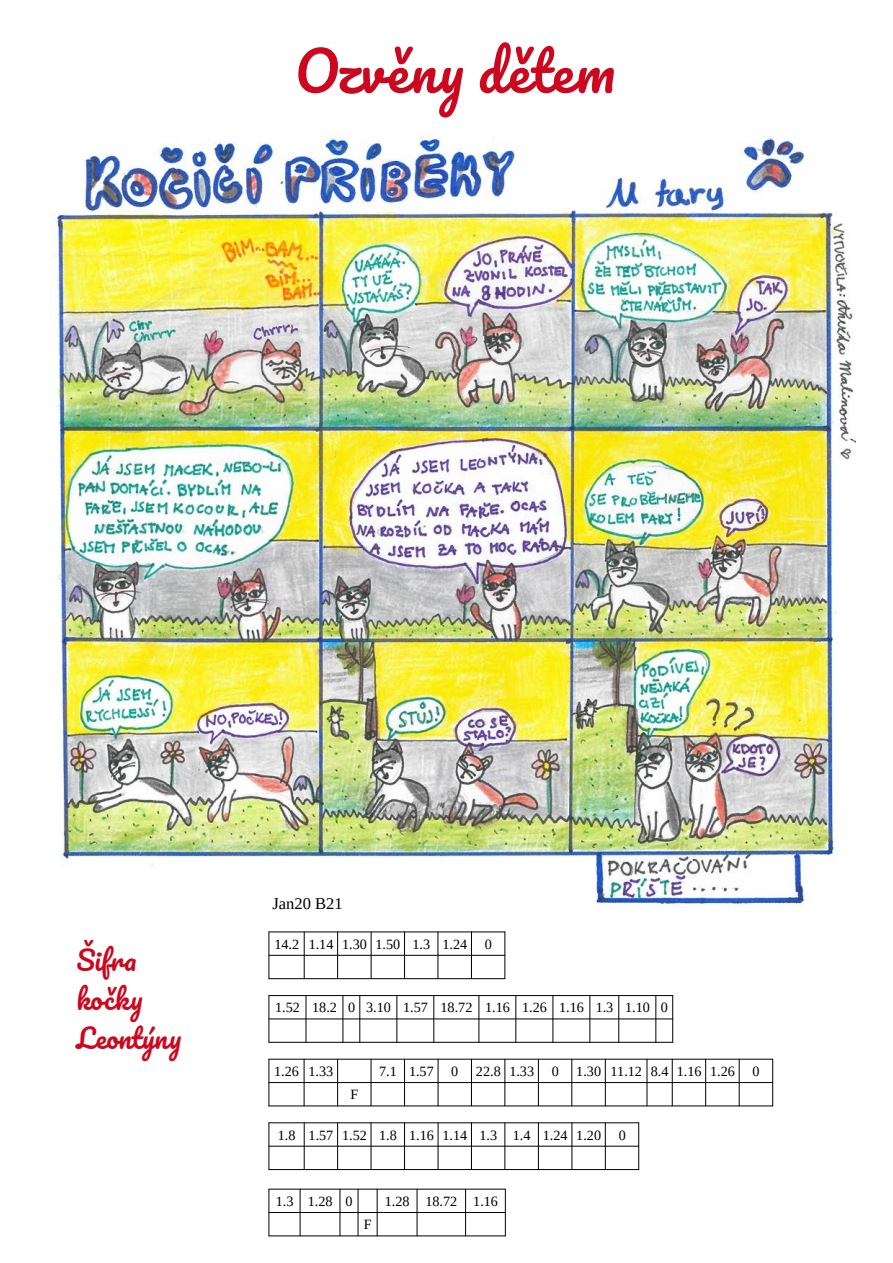
<style>
.page{position:relative;width:893px;height:1263px;background:#fff}
.page>*{position:absolute;margin:0;border:0;box-sizing:border-box;transform-origin:0 0}
.Zaklad{font:54px "Pacifico";letter-spacing:.035em;color:#cd071e}
.Zaklad-2{font:27px "Pacifico";color:#cd071e}
.t1{font:16.5px "Liberation Serif";color:#000}
.t2{font:14.1px "Liberation Serif";color:#000}
</style>
<div class="page">
<img style="left:54px;top:136px;width:802px;height:770px">
<hr style="left:269px;top:932px;width:236px;height:1px;background:#000">
<hr style="left:269px;top:955px;width:236px;height:1px;background:#000">
<hr style="left:269px;top:978px;width:236px;height:1px;background:#000">
<hr style="left:269px;top:932px;width:1px;height:47px;background:#000">
<hr style="left:304px;top:932px;width:1px;height:47px;background:#000">
<hr style="left:337px;top:932px;width:1px;height:47px;background:#000">
<hr style="left:371px;top:932px;width:1px;height:47px;background:#000">
<hr style="left:404px;top:932px;width:1px;height:47px;background:#000">
<hr style="left:438px;top:932px;width:1px;height:47px;background:#000">
<hr style="left:471px;top:932px;width:1px;height:47px;background:#000">
<hr style="left:505px;top:932px;width:1px;height:47px;background:#000">
<hr style="left:269px;top:995px;width:404px;height:1px;background:#000">
<hr style="left:269px;top:1019px;width:404px;height:1px;background:#000">
<hr style="left:269px;top:1042px;width:404px;height:1px;background:#000">
<hr style="left:269px;top:995px;width:1px;height:47px;background:#000">
<hr style="left:306px;top:995px;width:1px;height:47px;background:#000">
<hr style="left:343px;top:995px;width:1px;height:47px;background:#000">
<hr style="left:359px;top:995px;width:1px;height:47px;background:#000">
<hr style="left:397px;top:995px;width:1px;height:47px;background:#000">
<hr style="left:433px;top:995px;width:1px;height:47px;background:#000">
<hr style="left:479px;top:995px;width:1px;height:47px;background:#000">
<hr style="left:516px;top:995px;width:1px;height:47px;background:#000">
<hr style="left:553px;top:995px;width:1px;height:47px;background:#000">
<hr style="left:590px;top:995px;width:1px;height:47px;background:#000">
<hr style="left:618px;top:995px;width:1px;height:47px;background:#000">
<hr style="left:655px;top:995px;width:1px;height:47px;background:#000">
<hr style="left:672px;top:995px;width:1px;height:47px;background:#000">
<hr style="left:269px;top:1059px;width:504px;height:1px;background:#000">
<hr style="left:269px;top:1082px;width:504px;height:1px;background:#000">
<hr style="left:269px;top:1105px;width:504px;height:1px;background:#000">
<hr style="left:269px;top:1059px;width:1px;height:47px;background:#000">
<hr style="left:304px;top:1059px;width:1px;height:47px;background:#000">
<hr style="left:337px;top:1059px;width:1px;height:47px;background:#000">
<hr style="left:371px;top:1059px;width:1px;height:47px;background:#000">
<hr style="left:404px;top:1059px;width:1px;height:47px;background:#000">
<hr style="left:438px;top:1059px;width:1px;height:47px;background:#000">
<hr style="left:471px;top:1059px;width:1px;height:47px;background:#000">
<hr style="left:505px;top:1059px;width:1px;height:47px;background:#000">
<hr style="left:538px;top:1059px;width:1px;height:47px;background:#000">
<hr style="left:571px;top:1059px;width:1px;height:47px;background:#000">
<hr style="left:605px;top:1059px;width:1px;height:47px;background:#000">
<hr style="left:647px;top:1059px;width:1px;height:47px;background:#000">
<hr style="left:672px;top:1059px;width:1px;height:47px;background:#000">
<hr style="left:705px;top:1059px;width:1px;height:47px;background:#000">
<hr style="left:739px;top:1059px;width:1px;height:47px;background:#000">
<hr style="left:772px;top:1059px;width:1px;height:47px;background:#000">
<hr style="left:269px;top:1122px;width:370px;height:1px;background:#000">
<hr style="left:269px;top:1146px;width:370px;height:1px;background:#000">
<hr style="left:269px;top:1169px;width:370px;height:1px;background:#000">
<hr style="left:269px;top:1122px;width:1px;height:48px;background:#000">
<hr style="left:304px;top:1122px;width:1px;height:48px;background:#000">
<hr style="left:337px;top:1122px;width:1px;height:48px;background:#000">
<hr style="left:371px;top:1122px;width:1px;height:48px;background:#000">
<hr style="left:404px;top:1122px;width:1px;height:48px;background:#000">
<hr style="left:438px;top:1122px;width:1px;height:48px;background:#000">
<hr style="left:471px;top:1122px;width:1px;height:48px;background:#000">
<hr style="left:505px;top:1122px;width:1px;height:48px;background:#000">
<hr style="left:538px;top:1122px;width:1px;height:48px;background:#000">
<hr style="left:572px;top:1122px;width:1px;height:48px;background:#000">
<hr style="left:605px;top:1122px;width:1px;height:48px;background:#000">
<hr style="left:638px;top:1122px;width:1px;height:48px;background:#000">
<hr style="left:269px;top:1189px;width:237px;height:1px;background:#000">
<hr style="left:269px;top:1212px;width:237px;height:1px;background:#000">
<hr style="left:269px;top:1235px;width:237px;height:1px;background:#000">
<hr style="left:269px;top:1189px;width:1px;height:47px;background:#000">
<hr style="left:300px;top:1189px;width:1px;height:47px;background:#000">
<hr style="left:340px;top:1189px;width:1px;height:47px;background:#000">
<hr style="left:358px;top:1189px;width:1px;height:47px;background:#000">
<hr style="left:377px;top:1189px;width:1px;height:47px;background:#000">
<hr style="left:417px;top:1189px;width:1px;height:47px;background:#000">
<hr style="left:465px;top:1189px;width:1px;height:47px;background:#000">
<hr style="left:505px;top:1189px;width:1px;height:47px;background:#000">
<p class="Zaklad" style="left:295px;top:43px;width:322px">Ozvěny dětem</p>
<p class="Zaklad-2" style="left:77px;top:945px;width:62px">Šifra</p>
<p class="Zaklad-2" style="left:77px;top:984px;width:67px">kočky</p>
<p class="Zaklad-2" style="left:77px;top:1023px;width:106px">Leontýny</p>
<p class="t1" style="left:273px;top:894px;width:72px">Jan20 B21</p>
<p class="t2" style="left:274px;top:936px;width:219px">14.2 1.14 1.30 1.50 1.3 1.24 0</p>
<p class="t2" style="left:275px;top:999px;width:394px">1.52 18.2 0 3.10 1.57 18.72 1.16 1.26 1.16 1.3 1.10 0</p>
<p class="t2" style="left:274px;top:1063px;width:61px">1.26 1.33</p>
<p class="t2" style="left:379px;top:1063px;width:382px">7.1 1.57 0 22.8 1.33 0 1.30 11.12 8.4 1.16 1.26 0</p>
<p class="t2" style="left:350px;top:1086px;width:9px">F</p>
<p class="t2" style="left:278px;top:1126px;width:349px">1.8 1.57 1.52 1.8 1.16 1.14 1.3 1.4 1.24 1.20 0</p>
<p class="t2" style="left:276px;top:1193px;width:78px">1.3 1.28 0</p>
<p class="t2" style="left:385px;top:1193px;width:115px">1.28 18.72 1.16</p>
<p class="t2" style="left:364px;top:1216px;width:9px">F</p>
</div>
